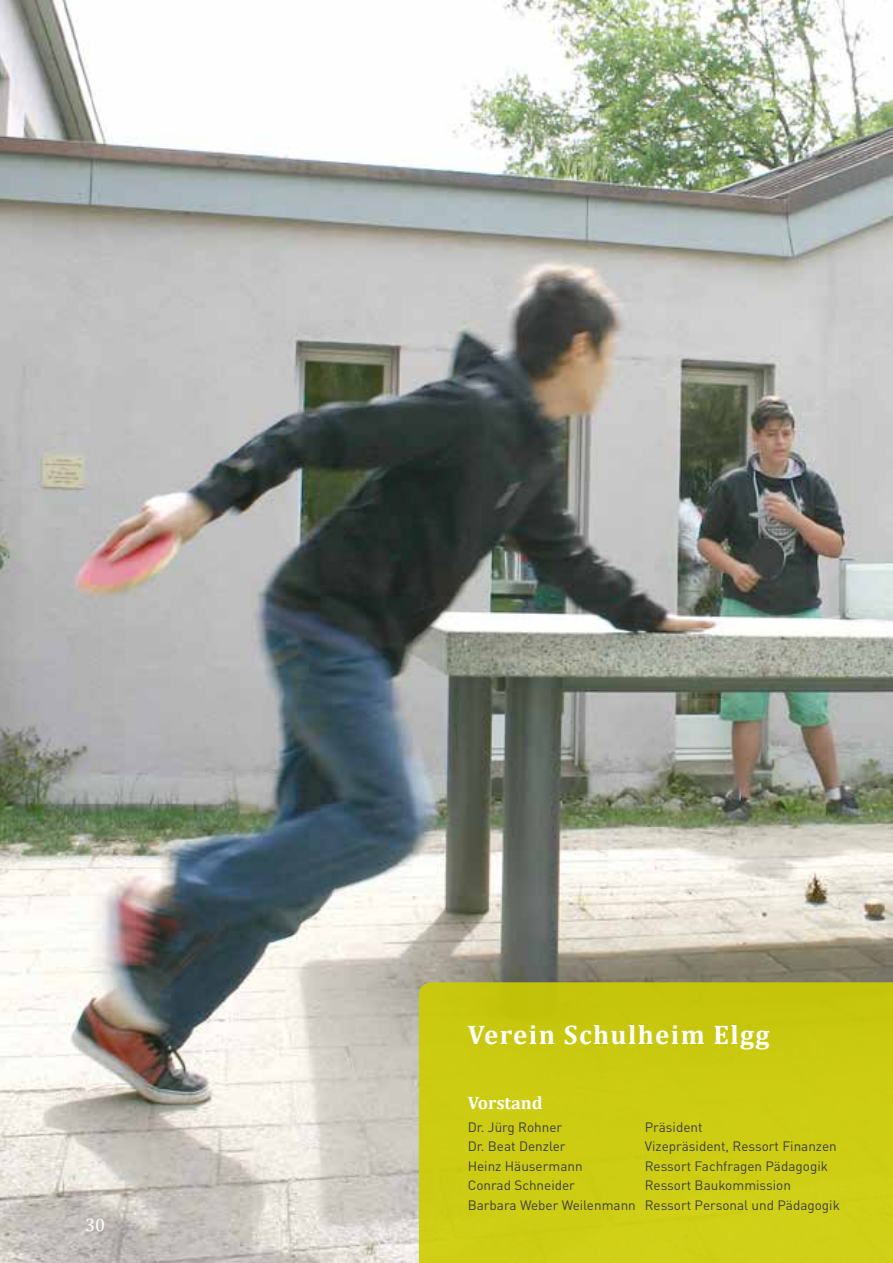
<style>
.page{position:relative;width:893px;height:1263px;background:#fff}
.page>*{position:absolute;margin:0;border:0;box-sizing:border-box;transform-origin:0 0}
.t1{font:700 27px "Cambria";letter-spacing:.05em;color:#fff}
.t2{font:700 18px "Cambria";color:#fff}
.t3{font:18px "Cambria";color:#fff}
.t4{font:13.5px/19.5px "DIN Pro";color:#3e3d40}
</style>
<div class="page">
<img style="left:0;top:0;width:893px;height:1263px">
<div style="left:419px;top:982px;width:474px;height:281px;background:#cccc13"></div>
<h2 class="t3" style="left:85px;top:1214px;width:21px">30</h2>
<h1 class="t1" style="left:468px;top:1015px;width:303px">Verein Schulheim Elgg</h1>
<h2 class="t2" style="left:468px;top:1090px;width:76px">Vorstand</h2>
<p class="t4" style="left:468px;top:1116px;width:96px">Dr. Jürg Rohner</p>
<p class="t4" style="left:645px;top:1116px;width:59px">Präsident</p>
<p class="t4" style="left:468px;top:1136px;width:99px">Dr. Beat Denzler</p>
<p class="t4" style="left:645px;top:1136px;width:194px">Vizepräsident, Ressort Finanzen</p>
<p class="t4" style="left:468px;top:1155px;width:116px">Heinz Häusermann</p>
<p class="t4" style="left:645px;top:1155px;width:185px">Ressort Fachfragen Pädagogik</p>
<p class="t4" style="left:468px;top:1175px;width:109px">Conrad Schneider</p>
<p class="t4" style="left:468px;top:1175px;width:374px;text-indent:177px">Ressort Baukommission<br>Barbara Weber Weilenmann Ressort Personal und Pädagogik</p>
</div>
